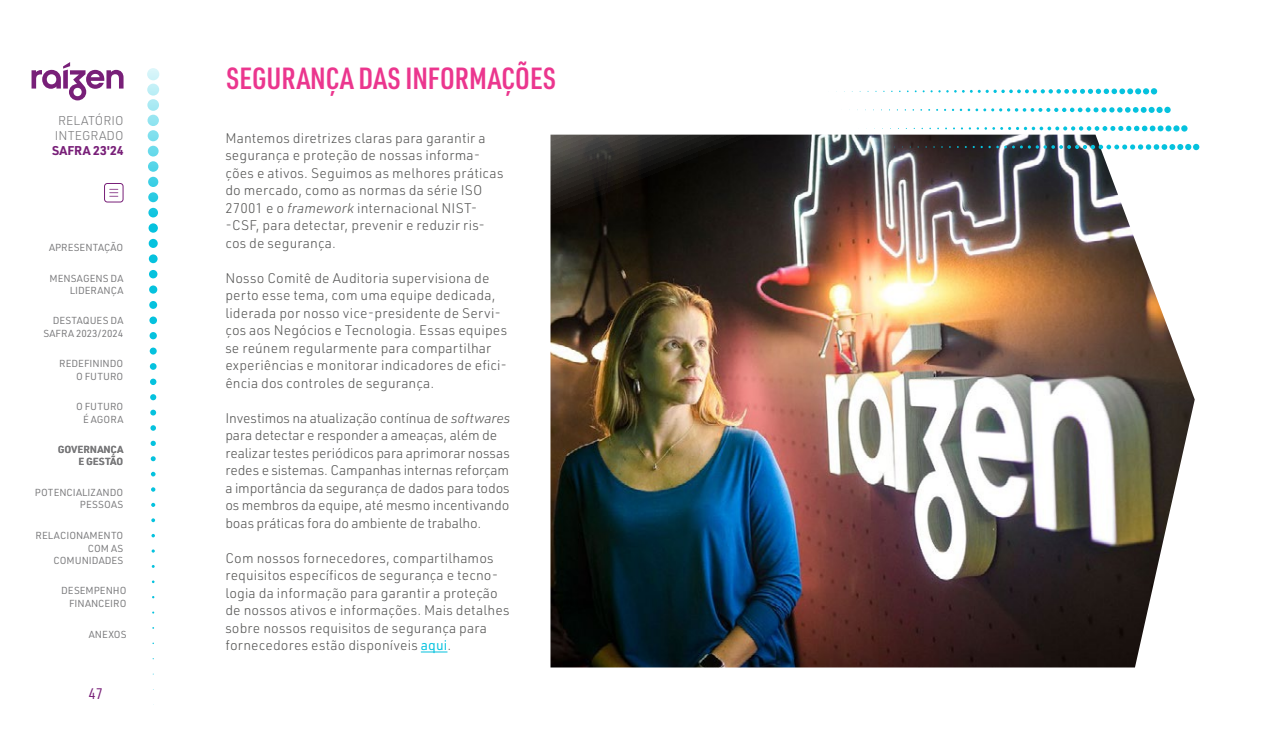
<style>
.page{position:relative;width:1280px;height:750px;background:#fff}
.page>*{position:absolute;margin:0;border:0;box-sizing:border-box;transform-origin:0 0}
.t1{font:600 30px "URWDIN Cond";color:#eb368e}
.t2{font:15px "URWDIN Semi Cond";color:#781f78}
.t3{font:300 13.75px/17.5px "URWDIN";letter-spacing:.01em;color:#575756}
.t4{font:300 13.75px/17.5px "URWDIN";letter-spacing:-.01em;color:#575756}
.t5{font:300 12.5px/15px "URWDIN";color:#78787a}
.t6{font:700 12.5px "URWDIN";color:#781f78}
.t7{font:10px/12.5px "URWDIN";color:#78787a;text-align:right}
.t8{font:700 10px/12.5px "URWDIN";letter-spacing:.005em;color:#78787a;text-align:right}
.s1{font-style:italic}
.s2{font-weight:400;color:#05c2de}
</style>
<div class="page">
<div style="left:147px;top:68px;width:12px;height:12px;background:#d5f4f9;border-radius:50%"></div>
<svg style="left:147px;top:84px;width:12px;height:12px"></svg>
<svg style="left:147px;top:99px;width:12px;height:12px"></svg>
<div style="left:148px;top:115px;width:11px;height:11px;background:#94e4f0;border-radius:50%"></div>
<div style="left:148px;top:130px;width:11px;height:11px;background:#7fdfee;border-radius:50%"></div>
<svg style="left:148px;top:146px;width:11px;height:11px"></svg>
<div style="left:148px;top:161px;width:10px;height:11px;background:#54d5e8;border-radius:50%"></div>
<svg style="left:148px;top:177px;width:10px;height:10px"></svg>
<svg style="left:148px;top:192px;width:10px;height:10px"></svg>
<svg style="left:148px;top:208px;width:10px;height:9px"></svg>
<div style="left:149px;top:223px;width:9px;height:10px;background:#05c2de;border-radius:50%"></div>
<div style="left:149px;top:239px;width:9px;height:9px;background:#05c2de;border-radius:50%"></div>
<div style="left:149px;top:254px;width:9px;height:9px;background:#05c2de;border-radius:50%"></div>
<div style="left:149px;top:270px;width:8px;height:8px;background:#05c2de;border-radius:50%"></div>
<div style="left:149px;top:285px;width:8px;height:9px;background:#05c2de;border-radius:50%"></div>
<div style="left:149px;top:301px;width:8px;height:8px;background:#05c2de;border-radius:50%"></div>
<div style="left:149px;top:317px;width:8px;height:7px;background:#05c2de;border-radius:50%"></div>
<div style="left:150px;top:332px;width:7px;height:7px;background:#05c2de;border-radius:50%"></div>
<div style="left:150px;top:348px;width:7px;height:7px;background:#05c2de;border-radius:50%"></div>
<div style="left:150px;top:363px;width:7px;height:7px;background:#05c2de;border-radius:50%"></div>
<svg style="left:150px;top:379px;width:6px;height:6px"></svg>
<svg style="left:150px;top:394px;width:6px;height:6px"></svg>
<svg style="left:150px;top:410px;width:6px;height:6px"></svg>
<svg style="left:150px;top:425px;width:6px;height:6px"></svg>
<svg style="left:151px;top:441px;width:5px;height:5px"></svg>
<svg style="left:151px;top:456px;width:5px;height:5px"></svg>
<svg style="left:151px;top:472px;width:5px;height:4px"></svg>
<svg style="left:151px;top:487px;width:4px;height:5px"></svg>
<svg style="left:151px;top:503px;width:4px;height:4px"></svg>
<svg style="left:151px;top:518px;width:4px;height:4px"></svg>
<svg style="left:151px;top:534px;width:4px;height:3px"></svg>
<svg style="left:152px;top:549px;width:3px;height:4px"></svg>
<svg style="left:32px;top:62px;width:92px;height:38px"></svg>
<div style="left:104px;top:183px;width:19px;height:19px;border:1px solid #781f78;border-radius:3px"></div>
<svg style="left:109px;top:189px;width:9px;height:8px"></svg>
<svg style="left:421px;top:652px;width:26px;height:1px"></svg>
<img style="left:550px;top:135px;width:645px;height:533px">
<svg style="left:981px;top:144px;width:218px;height:6px"></svg>
<svg style="left:1181px;top:125px;width:7px;height:7px"></svg>
<svg style="left:1173px;top:125px;width:7px;height:7px"></svg>
<div style="left:1165px;top:125px;width:7px;height:6px;background:#05c2de;border-radius:50%"></div>
<svg style="left:985px;top:126px;width:179px;height:5px"></svg>
<div style="left:1164px;top:107px;width:7px;height:6px;background:#05c2de;border-radius:50%"></div>
<div style="left:1156px;top:107px;width:7px;height:6px;background:#05c2de;border-radius:50%"></div>
<svg style="left:976px;top:107px;width:179px;height:6px"></svg>
<div style="left:1151px;top:88px;width:6px;height:7px;background:#05c2de;border-radius:50%"></div>
<svg style="left:931px;top:88px;width:218px;height:6px"></svg>
<p class="t5" style="left:55px;top:113px;width:70px">RELATÓRIO<br>INTEGRADO</p>
<p class="t6" style="left:52px;top:142px;width:73px">SAFRA 23'24</p>
<p class="t7" style="left:49px;top:241px;width:76px">APRESENTAÇÃO</p>
<p class="t7" style="left:50px;top:272px;width:75px">MENSAGENS DA<br>LIDERANÇA</p>
<p class="t7" style="left:43px;top:314px;width:81px">DESTAQUES DA<br>SAFRA 2023/2024</p>
<p class="t7" style="left:59px;top:357px;width:66px">REDEFININDO<br>O FUTURO</p>
<p class="t7" style="left:76px;top:400px;width:49px">O FUTURO<br>É AGORA</p>
<p class="t8" style="left:58px;top:443px;width:67px">GOVERNANÇA<br>E GESTÃO</p>
<p class="t7" style="left:35px;top:485px;width:90px">POTENCIALIZANDO<br>PESSOAS</p>
<p class="t7" style="left:36px;top:529px;width:89px">RELACIONAMENTO<br>COM AS<br>COMUNIDADES</p>
<p class="t7" style="left:61px;top:584px;width:67px">DESEMPENHO<br>FINANCEIRO</p>
<p class="t7" style="left:89px;top:627px;width:39px">ANEXOS</p>
<p class="t2" style="left:89px;top:683px;width:16px">47</p>
<h1 class="t1" style="left:227px;top:58px;width:331px">SEGURANÇA DAS INFORMAÇÕES</h1>
<p class="t3" style="left:225px;top:128px;width:280px">Mantemos diretrizes claras para garantir a segurança e proteção de nossas informa&shy;ções e ativos. Seguimos as melhores práticas do mercado, como as normas da série ISO 27001 e o <span class="s1">framework</span> internacional NIST--CSF, para detectar, prevenir e reduzir ris&shy;cos de segurança.</p>
<p class="t3" style="left:225px;top:269px;width:283px">Nosso Comitê de Auditoria supervisiona de perto esse tema, com uma equipe dedicada, liderada por nosso vice-presidente de Servi&shy;ços aos Negócios e Tecnologia. Essas equipes se reúnem regularmente para compartilhar experiências e monitorar indicadores de efici&shy;ência dos controles de segurança.</p>
<p class="t4" style="left:225px;top:409px;width:286px">Investimos na atualização contínua de <span class="s1">softwares </span>para detectar e responder a ameaças, além de realizar testes periódicos para aprimorar nossas redes e sistemas. Campanhas internas reforçam a importância da segurança de dados para todos os membros da equipe, até mesmo incentivando boas práticas fora do ambiente de trabalho.</p>
<p class="t3" style="left:225px;top:549px;width:286px">Com nossos fornecedores, compartilhamos requisitos específicos de segurança e tecno&shy;logia da informação para garantir a proteção de nossos ativos e informações. Mais detalhes sobre nossos requisitos de segurança para fornecedores estão disponíveis <span class="s2">aqui</span>.</p>
</div>
